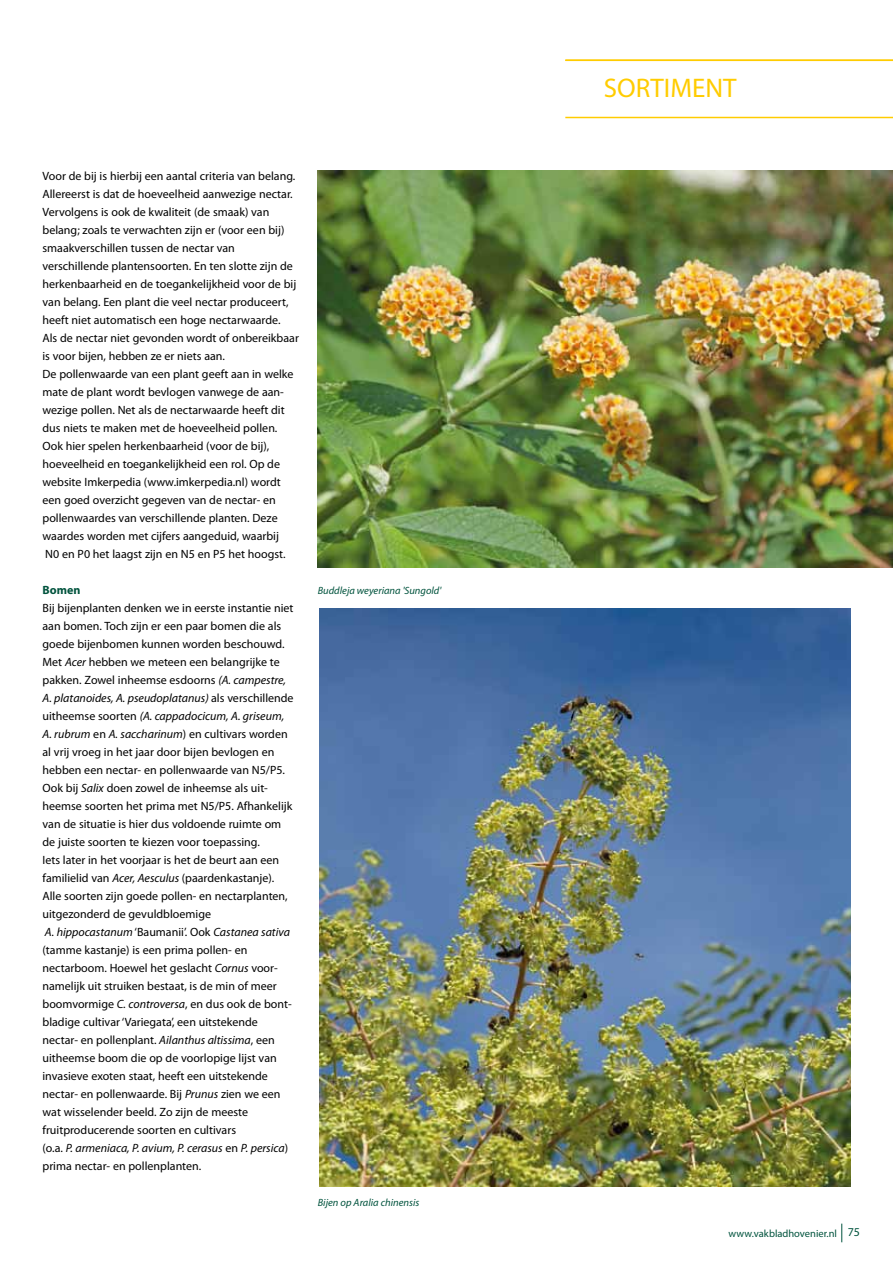
<style>
.page{position:relative;width:893px;height:1263px;background:#fff}
.page>*{position:absolute;margin:0;border:0;box-sizing:border-box;transform-origin:0 0}
.t1{font:27px "Myriad Pro";color:#fc0}
.t2{font:12px/18px "Myriad Pro";color:#000}
.t3{font:700 12px "Myriad Pro";color:#00533d}
.t4{font:italic 10.5px "Myriad Pro";color:#00533d}
.t5{font:10.5px "Myriad Pro";color:#00533d}
.s1{font-style:italic}
.s2{font-size:12px}
</style>
<div class="page">
<svg style="left:841px;top:1223px;width:1px;height:19px"></svg>
<img style="left:318px;top:170px;width:575px;height:398px">
<img style="left:320px;top:608px;width:530px;height:578px">
<hr style="left:565px;top:117px;width:328px;height:1px;background:#fc0">
<hr style="left:565px;top:60px;width:328px;height:1px;background:#fc0">
<p class="t2" style="left:43px;top:167px;width:258px">Voor de bij is hierbij een aantal criteria van belang.<br>Allereerst is dat de hoeveelheid aanwezige nectar.<br>Vervolgens is ook de kwaliteit (de smaak) van belang; zoals te verwachten zijn er (voor een bij) smaakverschillen tussen de nectar van verschillende plantensoorten. En ten slotte zijn de herkenbaarheid en de toegankelijkheid voor de bij van belang. Een plant die veel nectar produceert, heeft niet automatisch een hoge nectarwaarde.<br>Als de nectar niet gevonden wordt of onbereikbaar is voor bijen, hebben ze er niets aan.<br>De pollenwaarde van een plant geeft aan in welke mate de plant wordt bevlogen vanwege de aan&shy;wezige pollen. Net als de nectarwaarde heeft dit dus niets te maken met de hoeveelheid pollen.<br>Ook hier spelen herkenbaarheid (voor de bij), hoeveelheid en toegankelijkheid een rol. Op de website Imkerpedia (www.imkerpedia.nl) wordt een goed overzicht gegeven van de nectar- en pollenwaardes van verschillende planten. Deze waardes worden met cijfers aangeduid, waarbij<br>N0 en P0 het laagst zijn en N5 en P5 het hoogst.</p>
<p class="t3" style="left:43px;top:582px;width:39px">Bomen</p>
<p class="t2" style="left:43px;top:599px;width:253px">Bij bijenplanten denken we in eerste instantie niet aan bomen. Toch zijn er een paar bomen die als goede bijenbomen kunnen worden beschouwd.<br>Met <span class="s1">Acer</span> hebben we meteen een belangrijke te pakken. Zowel inheemse esdoorns <span class="s1">(A. campestre, A. platanoides, A. pseudoplatanus)</span> als verschillende uitheemse soorten <span class="s1">(A. cappadocicum, A. griseum, A. rubrum</span> en <span class="s1">A. saccharinum</span>) en cultivars worden al vrij vroeg in het jaar door bijen bevlogen en hebben een nectar- en pollenwaarde van N5/P5.<br>Ook bij <span class="s1">Salix</span> doen zowel de inheemse als uit&shy;heemse soorten het prima met N5/P5. Afhankelijk van de situatie is hier dus voldoende ruimte om de juiste soorten te kiezen voor toepassing.<br>Iets later in het voorjaar is het de beurt aan een familielid van <span class="s1">Acer, Aesculus</span> (paardenkastanje).<br>Alle soorten zijn goede pollen- en nectarplanten, uitgezonderd de gevuldbloemige<br><span class="s1">A. hippocastanum</span> ‘Baumanii’. Ook <span class="s1">Castanea sativa </span>(tamme kastanje) is een prima pollen- en nectarboom. Hoewel het geslacht <span class="s1">Cornus</span> voor&shy;namelijk uit struiken bestaat, is de min of meer boomvormige <span class="s1">C. controversa</span>, en dus ook de bont&shy;bladige cultivar ‘Variegata’, een uitstekende nectar- en pollenplant. <span class="s1">Ailanthus altissima</span>, een uitheemse boom die op de voorlopige lijst van invasieve exoten staat, heeft een uitstekende nectar- en pollenwaarde. Bij <span class="s1">Prunus</span> zien we een wat wisselender beeld. Zo zijn de meeste fruitproducerende soorten en cultivars<br>(o.a. <span class="s1">P. armeniaca, P. avium, P. cerasus</span> en <span class="s1">P. persica</span>) prima nectar- en pollenplanten.</p>
<p class="t4" style="left:318px;top:584px;width:125px">Buddleja weyeriana 'Sungold'</p>
<p class="t4" style="left:318px;top:1196px;width:103px">Bijen op Aralia chinensis</p>
<h1 class="t1" style="left:604px;top:71px;width:134px">SORTIMENT</h1>
<p class="t5" style="left:729px;top:1227px;width:133px">www.vakbladhovenier.nl <span class="s2">75</span></p>
</div>
